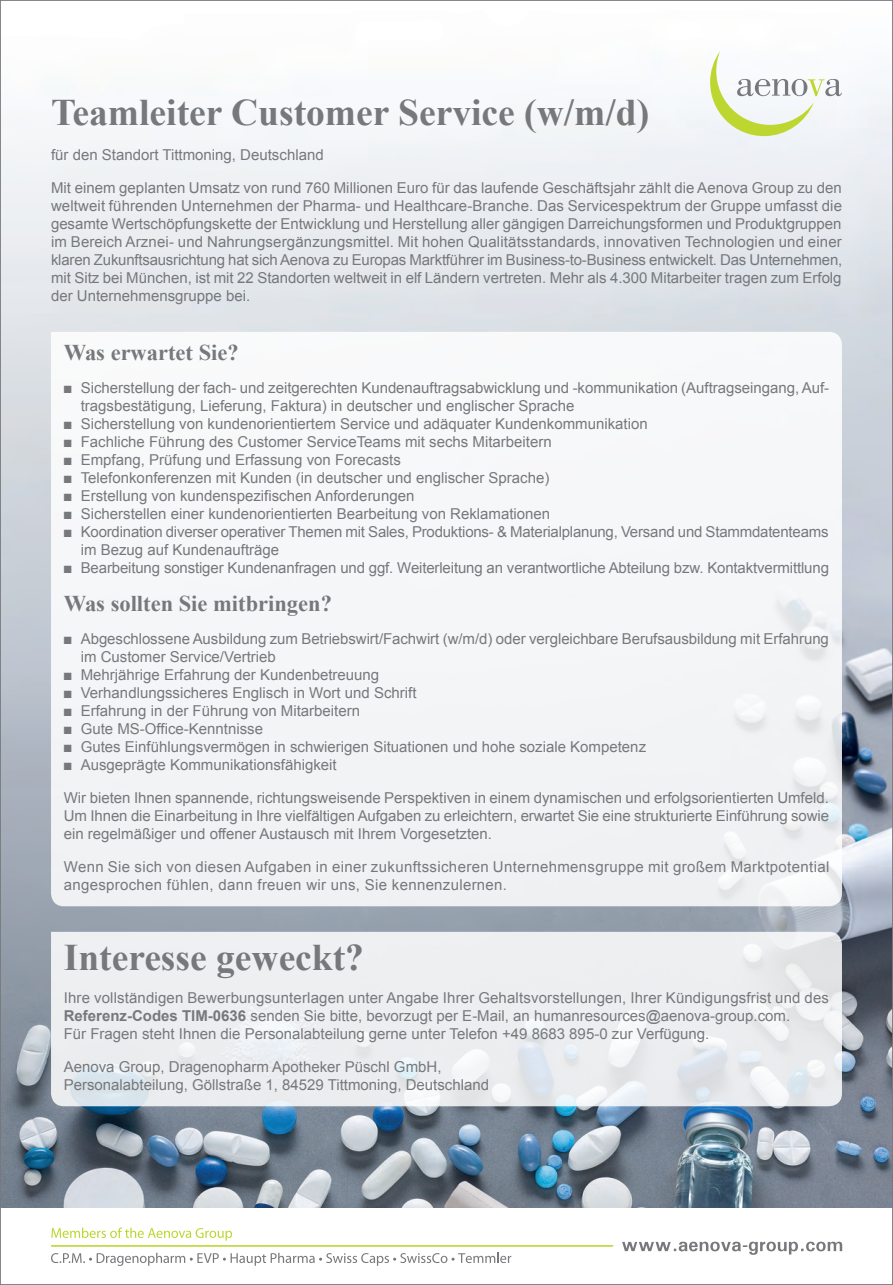
<style>
.page{position:relative;width:893px;height:1285px;background:#fff}
.page>*{position:absolute;margin:0;border:0;box-sizing:border-box;transform-origin:0 0}
.t1{font:700 37.5px "Times New Roman";color:#76787b}
.t2{font:700 22.5px "Times New Roman";color:#76787b}
.t3{font:15px/18px "Arial";color:#76787b}
.t4{font:15px/18px "Arial";letter-spacing:.025em;color:#76787b}
.s1{font-weight:700}
</style>
<div class="page">
<img style="left:2px;top:84px;width:889px;height:1124px">
<svg style="left:710px;top:51px;width:132px;height:85px"></svg>
<svg style="left:622px;top:1241px;width:220px;height:13px"></svg>
<svg style="left:51px;top:1227px;width:181px;height:13px"></svg>
<svg style="left:51px;top:1252px;width:460px;height:13px"></svg>
<hr style="left:51px;top:1244px;width:562px;height:2px;background:#bdd536">
<div style="left:51px;top:332px;width:791px;height:574px;background:#f5f6f7"></div>
<svg style="left:51px;top:931px;width:791px;height:175px;background:#eaedef"></svg>
<h1 class="t1" style="left:51px;top:86px;width:600px">Teamleiter Customer Service (w/m/d)</h1>
<p class="t3" style="left:51px;top:146px;width:274px">für den Standort Tittmoning, Deutschland</p>
<p class="t3" style="left:51px;top:179px;width:793px;text-align:justify">Mit einem geplanten Umsatz von rund 760 Millionen Euro für das laufende Geschäftsjahr zählt die Aenova Group zu den weltweit führenden Unternehmen der Pharma- und Healthcare-Branche. Das Servicespektrum der Gruppe umfasst die gesamte Wertschöpfungskette der Entwicklung und Herstellung aller gängigen Darreichungsformen und Produktgruppen im Bereich Arznei- und Nahrungsergänzungsmittel. Mit hohen Qualitätsstandards, innovativen Technologien und einer klaren Zukunftsausrichtung hat sich Aenova zu Europas Marktführer im Business-to-Business entwickelt. Das Unternehmen, mit Sitz bei München, ist mit 22 Standorten weltweit in elf Ländern vertreten. Mehr als 4.300 Mitarbeiter tragen zum Erfolg der Unternehmensgruppe bei.</p>
<h2 class="t2" style="left:64px;top:337px;width:176px">Was erwartet Sie?</h2>
<p class="t3" style="left:81px;top:379px;width:750px;text-indent:-17px">■ Sicherstellung der fach- und zeitgerechten Kundenauftragsabwicklung und -kommunikation (Auftragseingang, Auf&shy;tragsbestätigung, Lieferung, Faktura) in deutscher und englischer Sprache</p>
<p class="t3" style="left:64px;top:415px;width:585px">■ Sicherstellung von kundenorientiertem Service und adäquater Kundenkommunikation</p>
<p class="t3" style="left:64px;top:433px;width:489px">■ Fachliche Führung des Customer ServiceTeams mit sechs Mitarbeitern</p>
<p class="t3" style="left:64px;top:451px;width:339px">■ Empfang, Prüfung und Erfassung von Forecasts</p>
<p class="t3" style="left:64px;top:469px;width:487px">■ Telefonkonferenzen mit Kunden (in deutscher und englischer Sprache)</p>
<p class="t3" style="left:64px;top:487px;width:352px">■ Erstellung von kundenspezifischen Anforderungen</p>
<p class="t3" style="left:64px;top:505px;width:488px">■ Sicherstellen einer kundenorientierten Bearbeitung von Reklamationen</p>
<p class="t3" style="left:81px;top:523px;width:749px;text-indent:-17px">■ Koordination diverser operativer Themen mit Sales, Produktions- &amp; Materialplanung, Versand und Stammdatenteams im Bezug auf Kundenaufträge</p>
<p class="t3" style="left:64px;top:559px;width:767px">■ Bearbeitung sonstiger Kundenanfragen und ggf. Weiterleitung an verantwortliche Abteilung bzw. Kontaktvermittlung</p>
<h2 class="t2" style="left:64px;top:587px;width:270px">Was sollten Sie mitbringen?</h2>
<p class="t3" style="left:81px;top:629px;width:750px;text-indent:-17px">■ Abgeschlossene Ausbildung zum Betriebswirt/Fachwirt (w/m/d) oder vergleichbare Berufsausbildung mit Erfahrung im Customer Service/Vertrieb</p>
<p class="t3" style="left:64px;top:665px;width:317px">■ Mehrjährige Erfahrung der Kundenbetreuung</p>
<p class="t3" style="left:64px;top:683px;width:354px">■ Verhandlungssicheres Englisch in Wort und Schrift</p>
<p class="t3" style="left:64px;top:701px;width:298px">■ Erfahrung in der Führung von Mitarbeitern</p>
<p class="t3" style="left:64px;top:719px;width:201px">■ Gute MS-Office-Kenntnisse</p>
<p class="t3" style="left:64px;top:737px;width:584px">■ Gutes Einfühlungsvermögen in schwierigen Situationen und hohe soziale Kompetenz</p>
<p class="t3" style="left:64px;top:755px;width:274px">■ Ausgeprägte Kommunikationsfähigkeit</p>
<p class="t3" style="left:64px;top:788px;width:767px;text-align:justify">Wir bieten Ihnen spannende, richtungsweisende Perspektiven in einem dynamischen und erfolgsorientierten Umfeld.<br>Um Ihnen die Einarbeitung in Ihre vielfältigen Aufgaben zu erleichtern, erwartet Sie eine strukturierte Einführung sowie ein regelmäßiger und offener Austausch mit Ihrem Vorgesetzten.</p>
<p class="t4" style="left:64px;top:857px;width:767px">Wenn Sie sich von diesen Aufgaben in einer zukunftssicheren Unternehmensgruppe mit großem Marktpotential angesprochen fühlen, dann freuen wir uns, Sie kennenzulernen.</p>
<h1 class="t1" style="left:64px;top:931px;width:302px">Interesse geweckt?</h1>
<p class="t3" style="left:64px;top:988px;width:767px">Ihre vollständigen Bewerbungsunterlagen unter Angabe Ihrer Gehaltsvorstellungen, Ihrer Kündigungsfrist und des<br><span class="s1">Referenz-Codes TIM-0636</span> senden Sie bitte, bevorzugt per E-Mail, an humanresources@aenova-group.com.<br>Für Fragen steht Ihnen die Personalabteilung gerne unter Telefon +49 8683 895-0 zur Verfügung.</p>
<p class="t3" style="left:64px;top:1057px;width:427px">Aenova Group, Dragenopharm Apotheker Püschl GmbH,<br>Personalabteilung, Göllstraße 1, 84529 Tittmoning, Deutschland</p>
</div>
